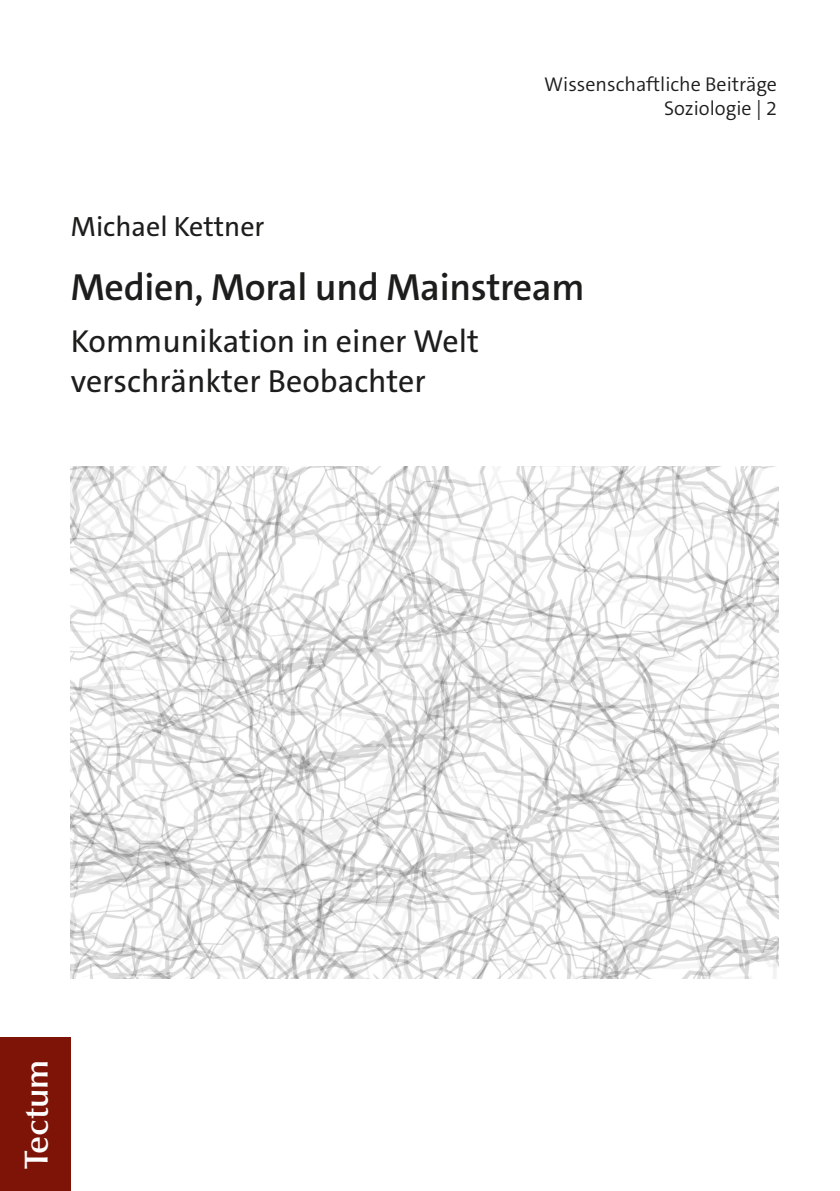
<style>
.page{position:relative;width:840px;height:1191px;background:#fff}
.page>*{position:absolute;margin:0;border:0;box-sizing:border-box;transform-origin:0 0}
.t1{font:600 38px "The Sans C5";letter-spacing:-.01em;color:#1d1d1b}
.t2{font:600 33.6px "Optima";color:#fff}
.t3{font:32px/40px "The Sans C5";color:#1d1d1b}
.t4{font:28px "The Sans C5";color:#1d1d1b}
.t5{font:300 20px/24px "The Sans C5";color:#1d1d1b;text-align:right}
</style>
<div class="page">
<img style="left:71px;top:467px;width:707px;height:511px">
<div style="left:0;top:1037px;width:71px;height:154px;background:#7e1307"></div>
<p class="t5" style="left:544px;top:73px;width:234px">Wissenschaftliche Beiträge<br>Soziologie | 2</p>
<p class="t4" style="left:71px;top:208px;width:195px">Michael Kettner</p>
<p class="t1" style="left:71px;top:263px;width:515px">Medien, Moral und Mainstream</p>
<p class="t3" style="left:71px;top:321px;width:409px">Kommunikation in einer Welt verschränkter Beobachter</p>
<p class="t2" style="left:17px;top:1169px;width:111px;rotate:-90deg">Tectum</p>
</div>
